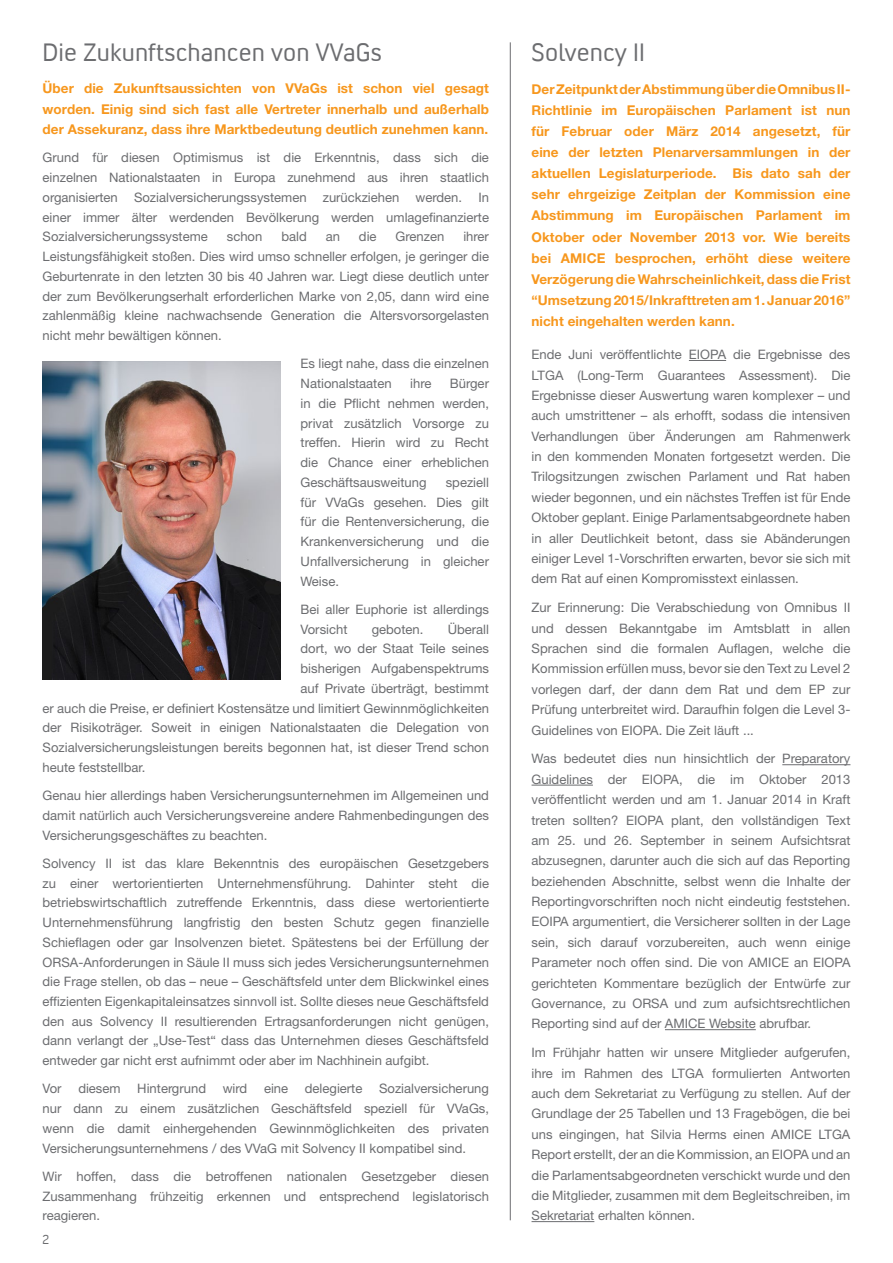
<style>
.page{position:relative;width:893px;height:1263px;background:#fff}
.page>*{position:absolute;margin:0;border:0;box-sizing:border-box;transform-origin:0 0}
.Amice_TITEL{font:25.5px "Convection";letter-spacing:.005em;color:#6c6d70}
.Amice_ORANGE{font:700 13.5px/21.1px "Helvetica Neue LT Std";letter-spacing:.005em;color:#f7971d;text-align:justify}
.Amice_body_copy{font:13.05px/20.4px "Helvetica Neue LT Std";color:#6c6d70;text-align:justify}
.Amice_body_copy-2{font:13.05px "Convection";color:#6c6d70}
</style>
<div class="page">
<hr style="left:510px;top:42px;width:1px;height:1178px;background:#6c6d70">
<hr style="left:689px;top:360px;width:37px;height:1px;background:#6c6d70">
<hr style="left:782px;top:764px;width:68px;height:1px;background:#6c6d70">
<hr style="left:531px;top:785px;width:62px;height:1px;background:#6c6d70">
<hr style="left:665px;top:1029px;width:91px;height:1px;background:#6c6d70">
<hr style="left:531px;top:1221px;width:63px;height:1px;background:#6c6d70">
<img style="left:43px;top:362px;width:238px;height:318px">
<p class="Amice_TITEL" style="left:43px;top:36px;width:341px">Die Zukunftschancen von VVaGs</p>
<p class="Amice_ORANGE" style="left:43px;top:78px;width:448px;line-height:20.5px">Über die Zukunftsaussichten von VVaGs ist schon viel gesagt worden. Einig sind sich fast alle Vertreter innerhalb und außerhalb der Assekuranz, dass ihre Marktbedeutung deutlich zunehmen kann.</p>
<p class="Amice_body_copy" style="left:43px;top:148px;width:448px;line-height:19.8px">Grund für diesen Optimismus ist die Erkenntnis, dass sich die einzelnen Nationalstaaten in Europa zunehmend aus ihren staatlich organisierten Sozialversicherungssystemen zurückziehen werden. In einer immer älter werdenden Bevölkerung werden umlagefinanzierte Sozialversicherungssysteme</p>
<p class="Amice_body_copy" style="left:227px;top:226px;width:37px">schon</p>
<p class="Amice_body_copy" style="left:281px;top:226px;width:27px">bald</p>
<p class="Amice_body_copy" style="left:326px;top:226px;width:16px">an</p>
<p class="Amice_body_copy" style="left:359px;top:226px;width:19px">die</p>
<p class="Amice_body_copy" style="left:396px;top:226px;width:50px">Grenzen</p>
<p class="Amice_body_copy" style="left:43px;top:227px;width:448px;line-height:19.8px;text-indent:421px">ihrer Leistungsfähigkeit stoßen. Dies wird umso schneller erfolgen, je geringer die Geburtenrate in den letzten 30 bis 40 Jahren war. Liegt diese deutlich unter der zum Bevölkerungserhalt erforderlichen Marke von 2,05, dann wird eine zahlenmäßig kleine nachwachsende Generation die Altersvorsorgelasten nicht mehr bewältigen können.</p>
<p class="Amice_body_copy" style="left:301px;top:354px;width:190px;line-height:19.8px">Es liegt nahe, dass die einzelnen<br>Nationalstaaten</p>
<p class="Amice_body_copy" style="left:301px;top:373px;width:190px;line-height:19.8px;text-indent:149px">Bürger in die Pflicht nehmen werden, privat zusätzlich Vorsorge zu treffen. Hierin wird zu Recht die Chance einer erheblichen Geschäftsausweitung</p>
<p class="Amice_body_copy" style="left:410px;top:373px;width:23px">ihre</p>
<p class="Amice_body_copy" style="left:301px;top:472px;width:190px;line-height:19.8px;text-indent:145px">speziell für VVaGs gesehen. Dies gilt für die Rentenversicherung, die Krankenversicherung und die Unfallversicherung in gleicher Weise.</p>
<p class="Amice_body_copy" style="left:301px;top:599px;width:190px;line-height:19.8px">Bei aller Euphorie ist allerdings<br>Vorsicht</p>
<p class="Amice_body_copy" style="left:372px;top:618px;width:53px">geboten.</p>
<p class="Amice_body_copy" style="left:448px;top:618px;width:43px">Überall</p>
<p class="Amice_body_copy" style="left:301px;top:638px;width:190px">dort, wo der Staat Teile seines</p>
<p class="Amice_body_copy" style="left:301px;top:658px;width:190px">bisherigen Aufgabenspektrums</p>
<p class="Amice_body_copy" style="left:301px;top:678px;width:190px">auf Private überträgt, bestimmt</p>
<p class="Amice_body_copy" style="left:43px;top:697px;width:448px">er auch die Preise, er definiert Kostensätze und limitiert Gewinnmöglichkeiten</p>
<p class="Amice_body_copy" style="left:43px;top:717px;width:448px">der Risikoträger. Soweit in einigen Nationalstaaten die Delegation von</p>
<p class="Amice_body_copy" style="left:43px;top:737px;width:448px">Sozialversicherungsleistungen bereits begonnen hat, ist dieser Trend schon</p>
<p class="Amice_body_copy" style="left:43px;top:757px;width:104px">heute feststellbar.</p>
<p class="Amice_body_copy" style="left:43px;top:785px;width:448px;line-height:19.8px">Genau hier allerdings haben Versicherungsunternehmen im Allgemeinen und damit natürlich auch Versicherungsvereine andere Rahmenbedingungen des Versicherungsgeschäftes zu beachten.</p>
<p class="Amice_body_copy" style="left:43px;top:853px;width:448px;line-height:19.8px">Solvency II ist das klare Bekenntnis des europäischen Gesetzgebers zu einer wertorientierten Unternehmensführung. Dahinter steht die betriebswirtschaftlich zutreffende Erkenntnis, dass diese wertorientierte Unternehmensführung langfristig den besten Schutz gegen finanzielle Schieflagen oder gar Insolvenzen bietet. Spätestens bei der Erfüllung der ORSA-Anforderungen in Säule II muss sich jedes Versicherungsunternehmen die Frage stellen, ob das – neue – Geschäftsfeld unter dem Blickwinkel eines effizienten Eigenkapitaleinsatzes sinnvoll ist. Sollte dieses neue Geschäftsfeld den aus Solvency II resultierenden Ertragsanforderungen nicht genügen, dann verlangt der „Use-Test“ dass das Unternehmen dieses Geschäftsfeld entweder gar nicht erst aufnimmt oder aber im Nachhinein aufgibt.</p>
<p class="Amice_body_copy" style="left:43px;top:1078px;width:21px">Vor</p>
<p class="Amice_body_copy" style="left:78px;top:1078px;width:44px">diesem</p>
<p class="Amice_body_copy" style="left:137px;top:1078px;width:70px">Hintergrund</p>
<p class="Amice_body_copy" style="left:223px;top:1078px;width:26px">wird</p>
<p class="Amice_body_copy" style="left:264px;top:1078px;width:26px">eine</p>
<p class="Amice_body_copy" style="left:305px;top:1078px;width:59px">delegierte</p>
<p class="Amice_body_copy" style="left:43px;top:1079px;width:448px;line-height:19.8px;text-indent:336px">Sozialversicherung nur dann zu einem zusätzlichen Geschäftsfeld speziell für VVaGs, wenn die damit einhergehenden Gewinnmöglichkeiten des privaten Versicherungsunternehmens / des VVaG mit Solvency II kompatibel sind.</p>
<p class="Amice_body_copy" style="left:43px;top:1166px;width:448px;line-height:19.8px">Wir hoffen, dass die betroffenen nationalen Gesetzgeber diesen Zusammenhang frühzeitig erkennen und entsprechend legislatorisch reagieren.</p>
<p class="Amice_body_copy-2" style="left:43px;top:1231px;width:8px">2</p>
<p class="Amice_TITEL" style="left:531px;top:36px;width:115px">Solvency II</p>
<p class="Amice_ORANGE" style="left:531px;top:78px;width:320px">Der Zeitpunkt der Abstimmung über die Omnibus II-Richtlinie im Europäischen Parlament ist nun für Februar oder März 2014 angesetzt, für eine der letzten Plenarversammlungen in der aktuellen Legislaturperiode. Bis dato sah der sehr ehrgeizige Zeitplan der Kommission eine Abstimmung im Europäischen Parlament im Oktober oder November 2013 vor. Wie bereits bei AMICE besprochen, erhöht diese weitere Verzögerung die Wahrscheinlichkeit, dass die Frist “Umsetzung 2015/Inkrafttreten am 1. Januar 2016” nicht eingehalten werden kann.</p>
<p class="Amice_body_copy" style="left:531px;top:344px;width:320px">Ende Juni veröffentlichte EIOPA die Ergebnisse des LTGA (Long-Term Guarantees Assessment). Die Ergebnisse dieser Auswertung waren komplexer – und auch umstrittener – als erhofft, sodass die intensiven Verhandlungen über Änderungen am Rahmenwerk in den kommenden Monaten fortgesetzt werden. Die Trilogsitzungen zwischen Parlament und Rat haben wieder begonnen, und ein nächstes Treffen ist für Ende Oktober geplant. Einige Parlamentsabgeordnete haben in aller Deutlichkeit betont, dass sie Abänderungen einiger Level 1-Vorschriften erwarten, bevor sie sich mit dem Rat auf einen Kompromisstext einlassen.</p>
<p class="Amice_body_copy" style="left:531px;top:597px;width:320px">Zur Erinnerung: Die Verabschiedung von Omnibus II und dessen Bekanntgabe im Amtsblatt in allen Sprachen sind die formalen Auflagen, welche die Kommission erfüllen muss, bevor sie den Text zu Level 2 vorlegen darf, der dann dem Rat und dem EP zur Prüfung unterbreitet wird. Daraufhin folgen die Level 3- Guidelines von EIOPA. Die Zeit läuft ...</p>
<p class="Amice_body_copy" style="left:531px;top:748px;width:320px">Was bedeutet dies nun hinsichtlich der Preparatory Guidelines der EIOPA, die im Oktober 2013 veröffentlicht werden und am 1. Januar 2014 in Kraft treten sollten? EIOPA plant, den vollständigen Text am 25. und 26. September in seinem Aufsichtsrat abzusegnen, darunter auch die sich auf das Reporting beziehenden Abschnitte, selbst wenn die Inhalte der Reportingvorschriften noch nicht eindeutig feststehen.<br>EOIPA argumentiert, die Versicherer sollten in der Lage sein, sich darauf vorzubereiten, auch wenn einige Parameter noch offen sind. Die von AMICE an EIOPA gerichteten Kommentare bezüglich der Entwürfe zur Governance, zu ORSA und zum aufsichtsrechtlichen Reporting sind auf der AMICE Website abrufbar.</p>
<p class="Amice_body_copy" style="left:531px;top:1042px;width:320px">Im Frühjahr hatten wir unsere Mitglieder aufgerufen, ihre im Rahmen des LTGA formulierten Antworten auch dem Sekretariat zu Verfügung zu stellen. Auf der Grundlage der 25 Tabellen und 13 Fragebögen, die bei uns eingingen, hat Silvia Herms einen AMICE LTGA Report erstellt, der an die Kommission, an EIOPA und an die Parlamentsabgeordneten verschickt wurde und den die Mitglieder, zusammen mit dem Begleitschreiben, im Sekretariat erhalten können.</p>
</div>
